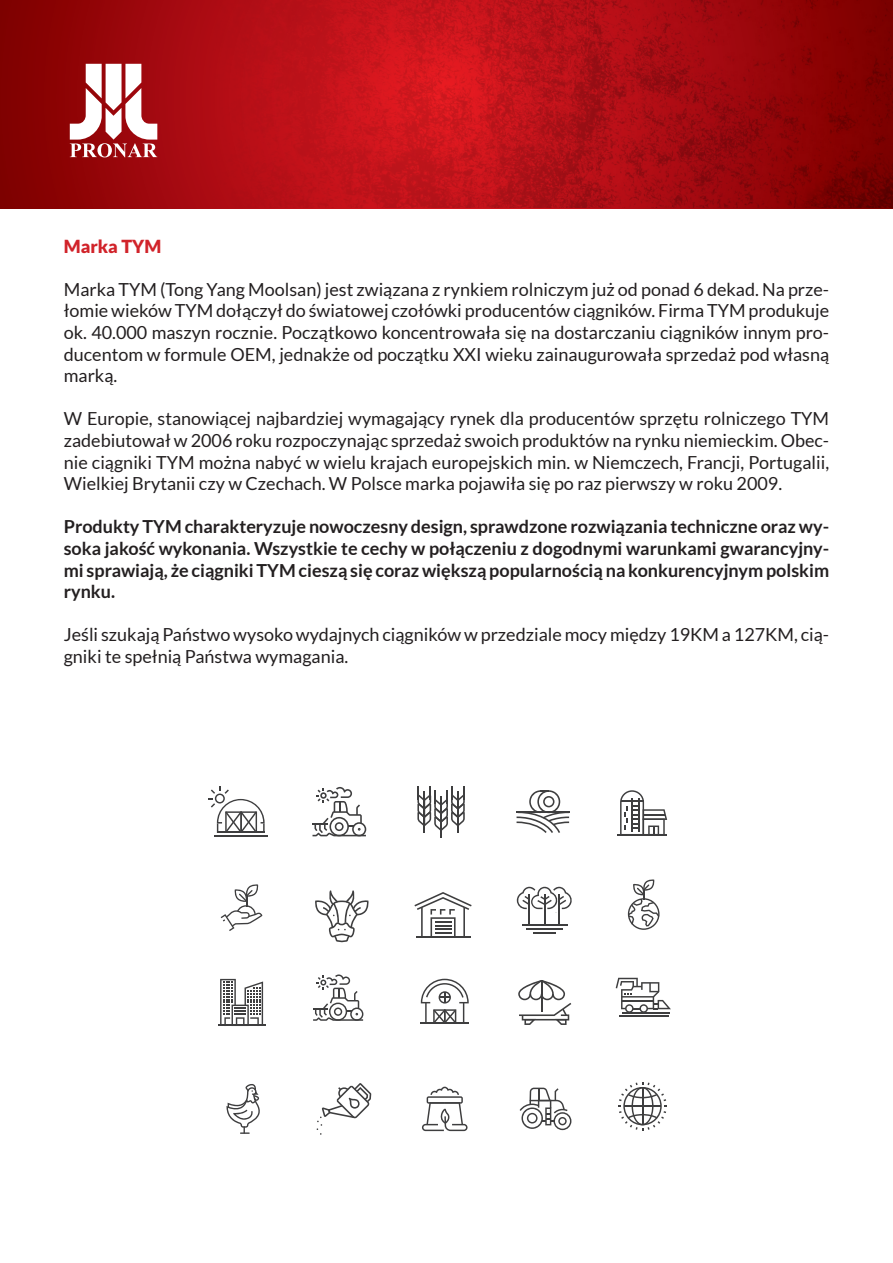
<style>
.page{position:relative;width:893px;height:1263px;background:#fff}
.page>*{position:absolute;margin:0;border:0;box-sizing:border-box;transform-origin:0 0}
.tekst_pod_fotką{font:18px/21.6px "Lato";color:#231f20;text-align:justify}
.tekst_pod_fotką-2{font:700 18px/21.6px "Lato";color:#231f20;text-align:justify}
.tytuł_pod_fotką{font:900 18px "Lato";color:#d1232a}
</style>
<div class="page">
<img style="left:0;top:0;width:893px;height:208px">
<svg style="left:70px;top:64px;width:87px;height:93px"></svg>
<hr style="left:522px;top:924px;width:46px;height:1px;background:#3e3e3f">
<hr style="left:526px;top:928px;width:37px;height:2px;background:#3e3e3f">
<hr style="left:534px;top:932px;width:22px;height:2px;background:#3e3e3f">
<hr style="left:544px;top:894px;width:2px;height:31px;background:#3e3e3f">
<hr style="left:559px;top:894px;width:1px;height:31px;background:#3e3e3f">
<hr style="left:528px;top:894px;width:2px;height:31px;background:#3e3e3f">
<svg style="left:517px;top:887px;width:55px;height:22px"></svg>
<hr style="left:214px;top:835px;width:54px;height:2px;background:#3e3e3f">
<svg style="left:208px;top:786px;width:57px;height:47px"></svg>
<hr style="left:516px;top:811px;width:53px;height:2px;background:#3e3e3f">
<svg style="left:517px;top:790px;width:52px;height:43px"></svg>
<svg style="left:312px;top:787px;width:54px;height:49px"></svg>
<svg style="left:518px;top:980px;width:53px;height:45px"></svg>
<hr style="left:541px;top:981px;width:1px;height:31px;background:#3e3e3f">
<hr style="left:440px;top:796px;width:2px;height:41px;background:#3e3e3f">
<hr style="left:457px;top:791px;width:2px;height:42px;background:#3e3e3f">
<hr style="left:423px;top:791px;width:2px;height:42px;background:#3e3e3f">
<svg style="left:417px;top:786px;width:48px;height:45px"></svg>
<svg style="left:414px;top:892px;width:58px;height:46px"></svg>
<hr style="left:416px;top:936px;width:54px;height:2px;background:#3e3e3f">
<hr style="left:218px;top:1024px;width:47px;height:2px;background:#3e3e3f">
<svg style="left:220px;top:979px;width:43px;height:45px"></svg>
<svg style="left:315px;top:890px;width:54px;height:52px"></svg>
<svg style="left:628px;top:879px;width:31px;height:51px"></svg>
<svg style="left:221px;top:884px;width:41px;height:47px"></svg>
<svg style="left:618px;top:1082px;width:49px;height:48px"></svg>
<hr style="left:617px;top:834px;width:50px;height:1px;background:#3e3e3f">
<svg style="left:620px;top:790px;width:47px;height:44px"></svg>
<svg style="left:227px;top:1084px;width:33px;height:50px"></svg>
<svg style="left:317px;top:1083px;width:54px;height:52px"></svg>
<svg style="left:422px;top:1087px;width:45px;height:44px"></svg>
<svg style="left:520px;top:1088px;width:51px;height:42px"></svg>
<svg style="left:421px;top:979px;width:48px;height:43px"></svg>
<hr style="left:420px;top:1022px;width:49px;height:1px;background:#3e3e3f">
<hr style="left:622px;top:1012px;width:47px;height:2px;background:#3e3e3f">
<hr style="left:619px;top:1015px;width:50px;height:2px;background:#3e3e3f">
<svg style="left:616px;top:978px;width:55px;height:35px"></svg>
<svg style="left:313px;top:974px;width:50px;height:47px"></svg>
<p class="tytuł_pod_fotką" style="left:64px;top:235px;width:99px">Marka TYM</p>
<p class="tekst_pod_fotką" style="left:64px;top:278px;width:767px">Marka TYM (Tong Yang Moolsan) jest związana z rynkiem rolniczym już od ponad 6 dekad. Na prze&shy;łomie wieków TYM dołączył do światowej czołówki producentów ciągników. Firma TYM produkuje ok. 40.000 maszyn rocznie. Początkowo koncentrowała się na dostarczaniu ciągników innym pro&shy;ducentom w formule OEM, jednakże od początku XXI wieku zainaugurowała sprzedaż pod własną marką.</p>
<p class="tekst_pod_fotką" style="left:64px;top:408px;width:767px">W Europie, stanowiącej najbardziej wymagający rynek dla producentów sprzętu rolniczego TYM zadebiutował w 2006 roku rozpoczynając sprzedaż swoich produktów na rynku niemieckim. Obec&shy;nie ciągniki TYM można nabyć w wielu krajach europejskich min. w Niemczech, Francji, Portugalii, Wielkiej Brytanii czy w Czechach. W Polsce marka pojawiła się po raz pierwszy w roku 2009.</p>
<p class="tekst_pod_fotką-2" style="left:64px;top:516px;width:767px">Produkty TYM charakteryzuje nowoczesny design, sprawdzone rozwiązania techniczne oraz wy&shy;soka jakość wykonania. Wszystkie te cechy w połączeniu z dogodnymi warunkami gwarancyjny&shy;mi sprawiają, że ciągniki TYM cieszą się coraz większą popularnością na konkurencyjnym polskim rynku.</p>
<p class="tekst_pod_fotką" style="left:64px;top:624px;width:767px">Jeśli szukają Państwo wysoko wydajnych ciągników w przedziale mocy między 19KM a 127KM, cią&shy;gniki te spełnią Państwa wymagania.</p>
</div>
